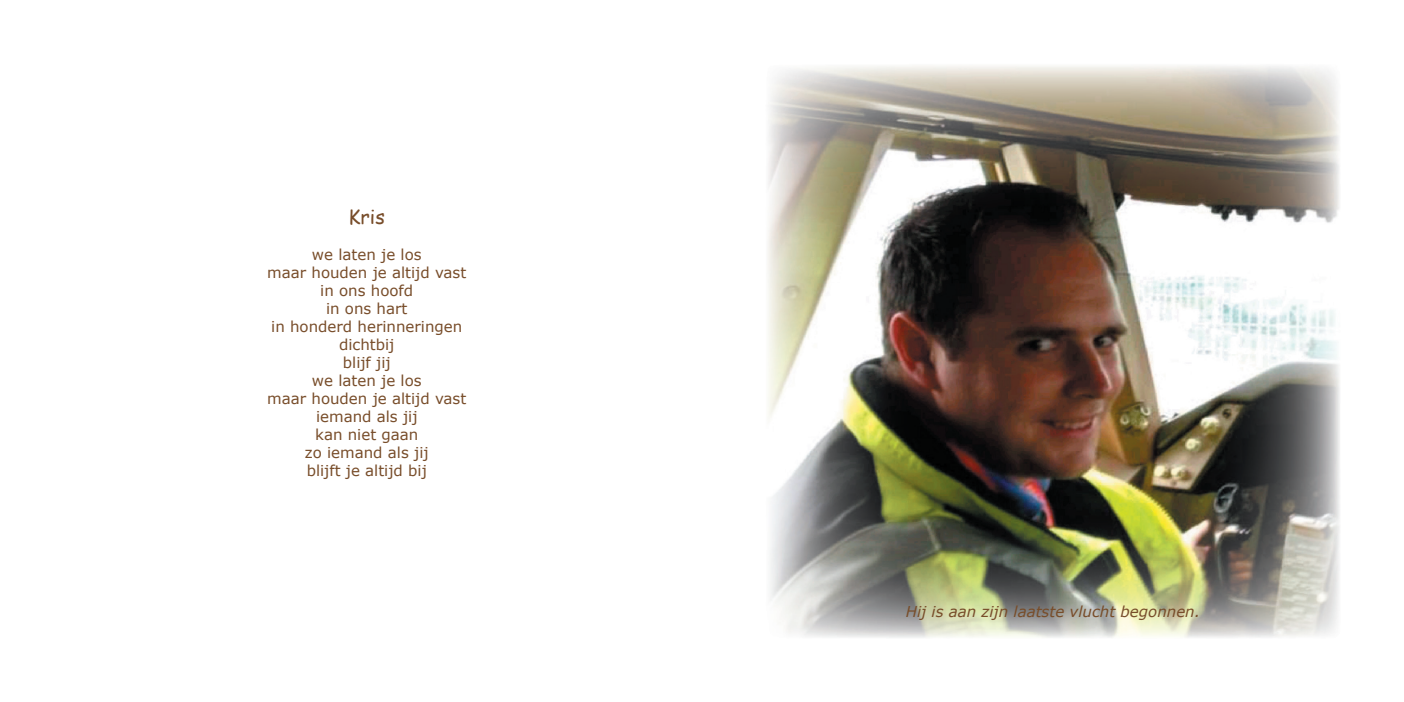
<style>
.page{position:relative;width:1404px;height:702px;background:#fff}
.page>*{position:absolute;margin:0;border:0;box-sizing:border-box;transform-origin:0 0}
.t1{font:19.5px "Comic Sans MS";color:#784d2a}
.t2{font:15px/18px "Verdana";color:#784d2a;text-align:center}
.t3{font:italic 15px "Verdana";color:#784d2a}
</style>
<div class="page">
<img style="left:768px;top:66px;width:571px;height:572px">
<h1 class="t1" style="left:348px;top:202px;width:38px">Kris</h1>
<p class="t2" style="left:267px;top:245px;width:201px">we laten je los<br>maar houden je altijd vast in ons hoofd<br>in ons hart<br>in honderd herinneringen dichtbij<br>blijf jij<br>we laten je los<br>maar houden je altijd vast iemand als jij<br>kan niet gaan<br>zo iemand als jij<br>blijft je altijd bij</p>
<p class="t3" style="left:905px;top:601px;width:296px">Hij is aan zijn laatste vlucht begonnen.</p>
</div>
